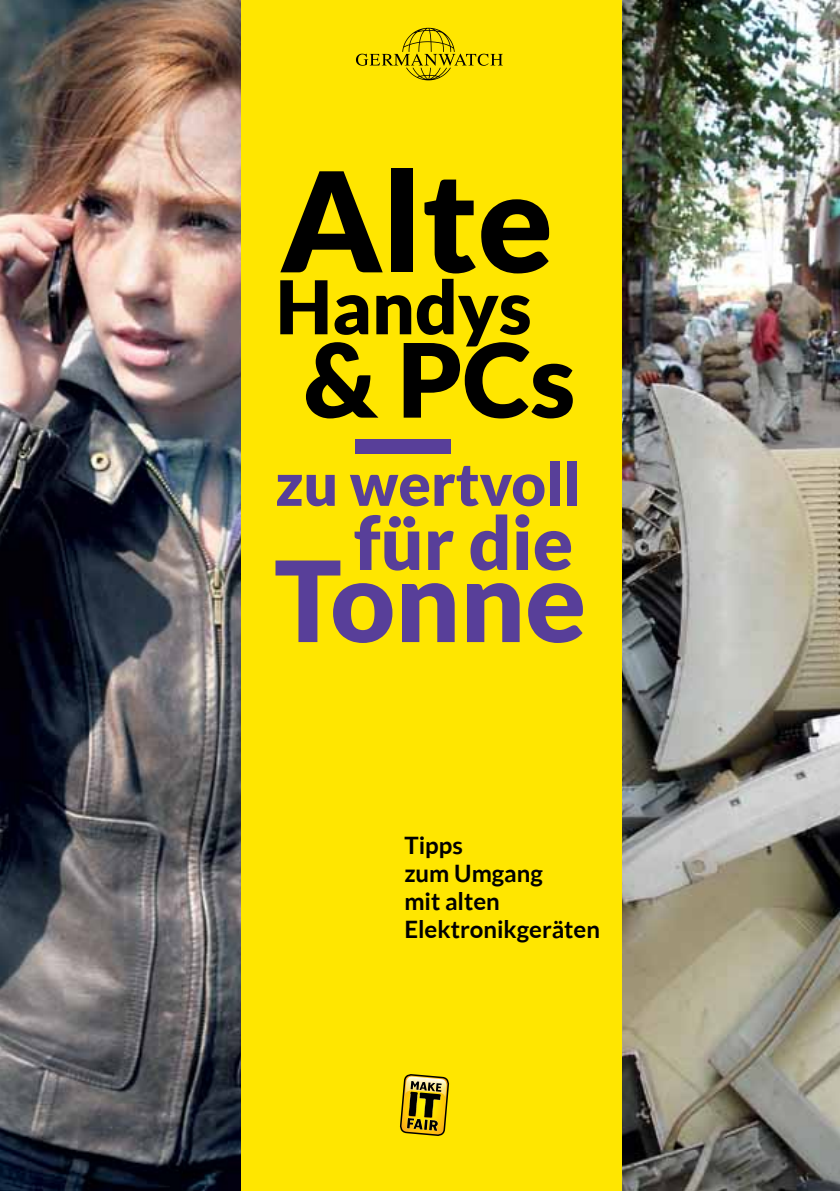
<style>
.page{position:relative;width:840px;height:1191px;background:#fff}
.page>*{position:absolute;margin:0;border:0;box-sizing:border-box;transform-origin:0 0}
.t1{font:900 138.6px "Lato";color:#000}
.t2{font:900 138.6px "Lato";color:#583f99}
.t3{font:900 112px "Lato";color:#583f99}
.t4{font:900 102.4px "Lato";color:#000}
.t5{font:900 74.2px "Lato";color:#000}
.t6{font:900 74.2px "Lato";color:#583f99}
.t7{font:900 59.8px "Lato";color:#583f99}
.t8{font:700 24px/28px "Lato";color:#000}
</style>
<div class="page">
<img style="left:0;top:0;width:241px;height:1191px">
<img style="left:621px;top:0;width:218px;height:1191px">
<div style="left:241px;top:0;width:380px;height:1191px;background:#ffe600"></div>
<svg style="left:356px;top:28px;width:146px;height:52px"></svg>
<svg style="left:400px;top:1074px;width:49px;height:62px"></svg>
<h1 class="t1" style="left:280px;top:140px;width:274px">Alte</h1>
<h3 class="t5" style="left:276px;top:264px;width:257px">Handys</h3>
<h3 class="t4" style="left:303px;top:320px;width:273px">&amp; PCs</h3>
<h1 class="t2" style="left:343px;top:357px;width:121px">—</h1>
<h3 class="t7" style="left:275px;top:449px;width:306px">zu wertvoll</h3>
<h3 class="t6" style="left:353px;top:499px;width:221px">für die</h3>
<h2 class="t3" style="left:274px;top:535px;width:313px">Tonne</h2>
<p class="t8" style="left:404px;top:831px;width:197px">Tipps<br>zum Umgang<br>mit alten<br>Elektronikgeräten</p>
</div>
